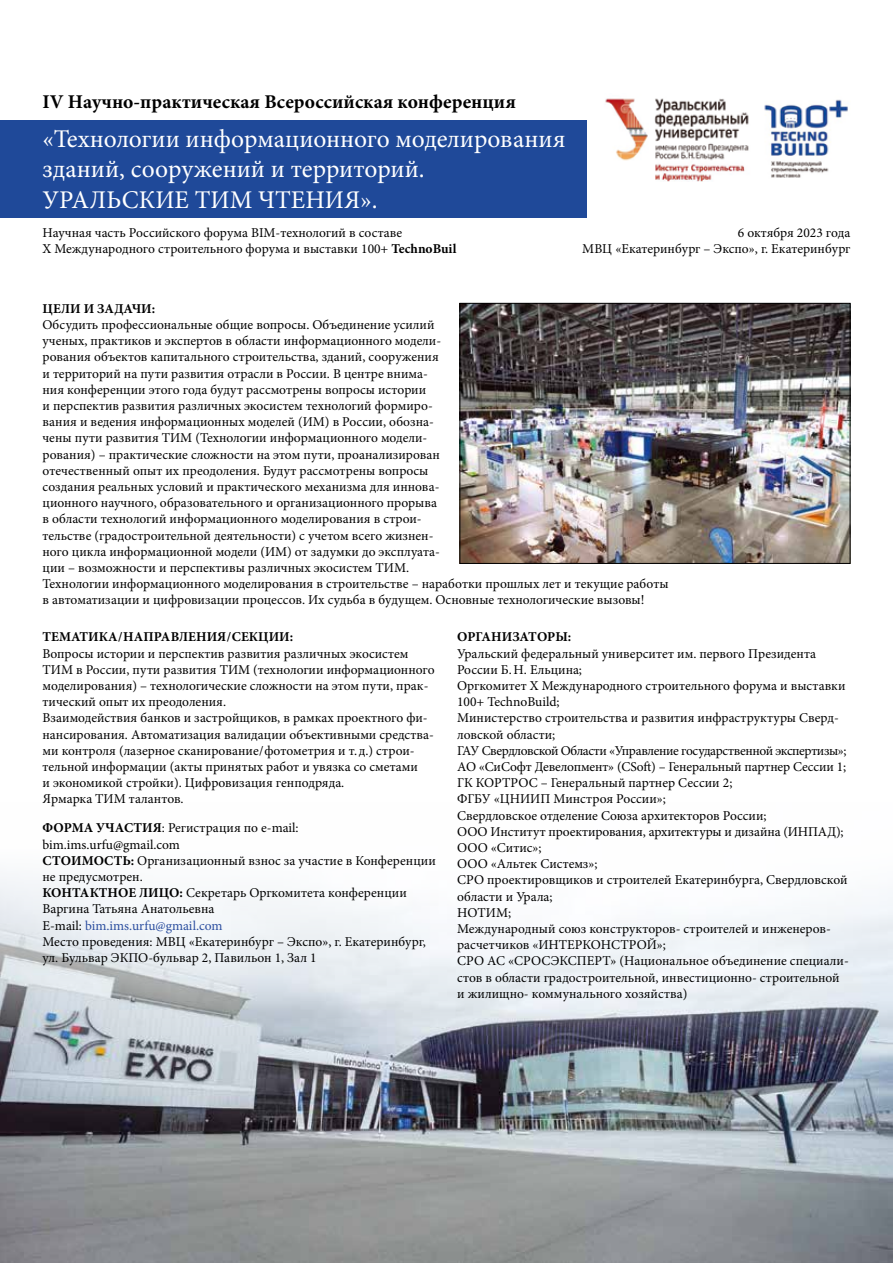
<style>
.page{position:relative;width:893px;height:1263px;background:#fff}
.page>*{position:absolute;margin:0;border:0;box-sizing:border-box;transform-origin:0 0}
.t1{font:25.5px/30.6px "Minion Pro";color:#fff}
.t2{font:700 19.5px "Minion Pro";color:#000}
.t3{font:13.5px/16.2px "Minion Pro";color:#000}
.t4{font:700 13.5px "Minion Pro";color:#000}
.s1{font-weight:700}
.s2{color:#2b4e9f}
</style>
<div class="page">
<div style="left:0;top:120px;width:587px;height:98px;background:#1f4999"></div>
<img style="left:605px;top:98px;width:243px;height:83px">
<img style="left:0;top:877px;width:893px;height:386px">
<img style="left:461px;top:305px;width:387px;height:257px">
<div style="left:459px;top:303px;width:391px;height:261px;border:1px solid #000"></div>
<h2 class="t2" style="left:43px;top:88px;width:475px">IV Научно-практическая Всероссийская конференция</h2>
<h1 class="t1" style="left:43px;top:124px;width:524px">«Технологии информационного моделирования зданий, сооружений и территорий.<br>УРАЛЬСКИЕ ТИМ ЧТЕНИЯ».</h1>
<p class="t3" style="left:43px;top:225px;width:415px">Научная часть Российского форума BIM-технологий в составе<br>X Международного строительного форума и выставки 100+ <span class="s1">TechnoBuil</span></p>
<p class="t3" style="left:582px;top:225px;width:270px;text-align:right">6 октября 2023 года<br>МВЦ «Екатеринбург – Экспо», г. Екатеринбург</p>
<p class="t4" style="left:43px;top:299px;width:114px">ЦЕЛИ И ЗАДАЧИ:</p>
<p class="t3" style="left:43px;top:317px;width:628px">Обсудить профессиональные общие вопросы. Объединение усилий<br>ученых, практиков и экспертов в области информационного модели-<br>рования объектов капитального строительства, зданий, сооружения<br>и территорий на пути развития отрасли в России. В центре внима-<br>ния конференции этого года будут рассмотрены вопросы истории<br>и перспектив развития различных экосистем технологий формиро-<br>вания и ведения информационных моделей (ИМ) в России, обозна-<br>чены пути развития ТИМ (Технологии информационного модели-<br>рования) – практические сложности на этом пути, проанализирован<br>отечественный опыт их преодоления. Будут рассмотрены вопросы<br>создания реальных условий и практического механизма для иннова-<br>ционного научного, образовательного и организационного прорыва<br>в области технологий информационного моделирования в строи-<br>тельстве (градостроительной деятельности) с учетом всего жизнен-<br>ного цикла информационной модели (ИМ) от задумки до эксплуата-<br>ции – возможности и перспективы различных экосистем ТИМ.<br>Технологии информационного моделирования в строительстве – наработки прошлых лет и текущие работы в автоматизации и цифровизации процессов. Их судьба в будущем. Основные технологические вызовы!</p>
<p class="t4" style="left:43px;top:627px;width:252px">ТЕМАТИКА/НАПРАВЛЕНИЯ/СЕКЦИИ:</p>
<p class="t3" style="left:43px;top:645px;width:394px">Вопросы истории и перспектив развития различных экосистем ТИМ в России, пути развития ТИМ (технологии информационного моделирования) – технологические сложности на этом пути, прак&shy;тический опыт их преодоления.<br>Взаимодействия банков и застройщиков, в рамках проектного фи&shy;нансирования. Автоматизация валидации объективными средства&shy;ми контроля (лазерное сканирование/фотометрия и т. д.) строи&shy;тельной информации (акты принятых работ и увязка со сметами<br>и экономикой стройки). Цифровизация генподряда.<br>Ярмарка ТИМ талантов.</p>
<p class="t3" style="left:43px;top:820px;width:395px"><span class="s1">ФОРМА УЧАСТИЯ</span>: Регистрация по e-mail: bim.ims.urfu@gmail.com<br><span class="s1">СТОИМОСТЬ:</span> Организационный взнос за участие в Конференции не предусмотрен.<br><span class="s1">КОНТАКТНОЕ ЛИЦО:</span> Секретарь Оргкомитета конференции Варгина Татьяна Анатольевна<br>E-mail: <span class="s2">bim.ims.urfu@gmail.com<br></span>Место проведения: МВЦ «Екатеринбург – Экспо», г. Екатеринбург, ул. Бульвар ЭКПО-бульвар 2, Павильон 1, Зал 1</p>
<p class="t4" style="left:457px;top:627px;width:116px">ОРГАНИЗАТОРЫ:</p>
<p class="t3" style="left:457px;top:645px;width:393px">Уральский федеральный университет им. первого Президента России Б.Н. Ельцина;<br>Оргкомитет X Международного строительного форума и выставки 100+ TechnoBuild;<br>Министерство строительства и развития инфраструктуры Сверд&shy;ловской области;<br>ГАУ Свердловской Области «Управление государственной экспертизы»; АО «СиСофт Девелопмент» (CSoft) – Генеральный партнер Сессии 1; ГК КОРТРОС – Генеральный партнер Сессии 2;<br>ФГБУ «ЦНИИП Минстроя России»;<br>Свердловское отделение Союза архитекторов России;<br>ООО Институт проектирования, архитектуры и дизайна (ИНПАД); ООО «Ситис»;<br>ООО «Альтек Системз»;<br>СРО проектировщиков и строителей Екатеринбурга, Свердловской области и Урала;<br>НОТИМ;<br>Международный союз конструкторов- строителей и инженеров&shy;расчетчиков «ИНТЕРКОНСТРОЙ»;<br>СРО АС «СРОСЭКСПЕРТ» (Национальное объединение специали&shy;стов в области градостроительной, инвестиционно- строительной и жилищно- коммунального хозяйства)</p>
</div>
